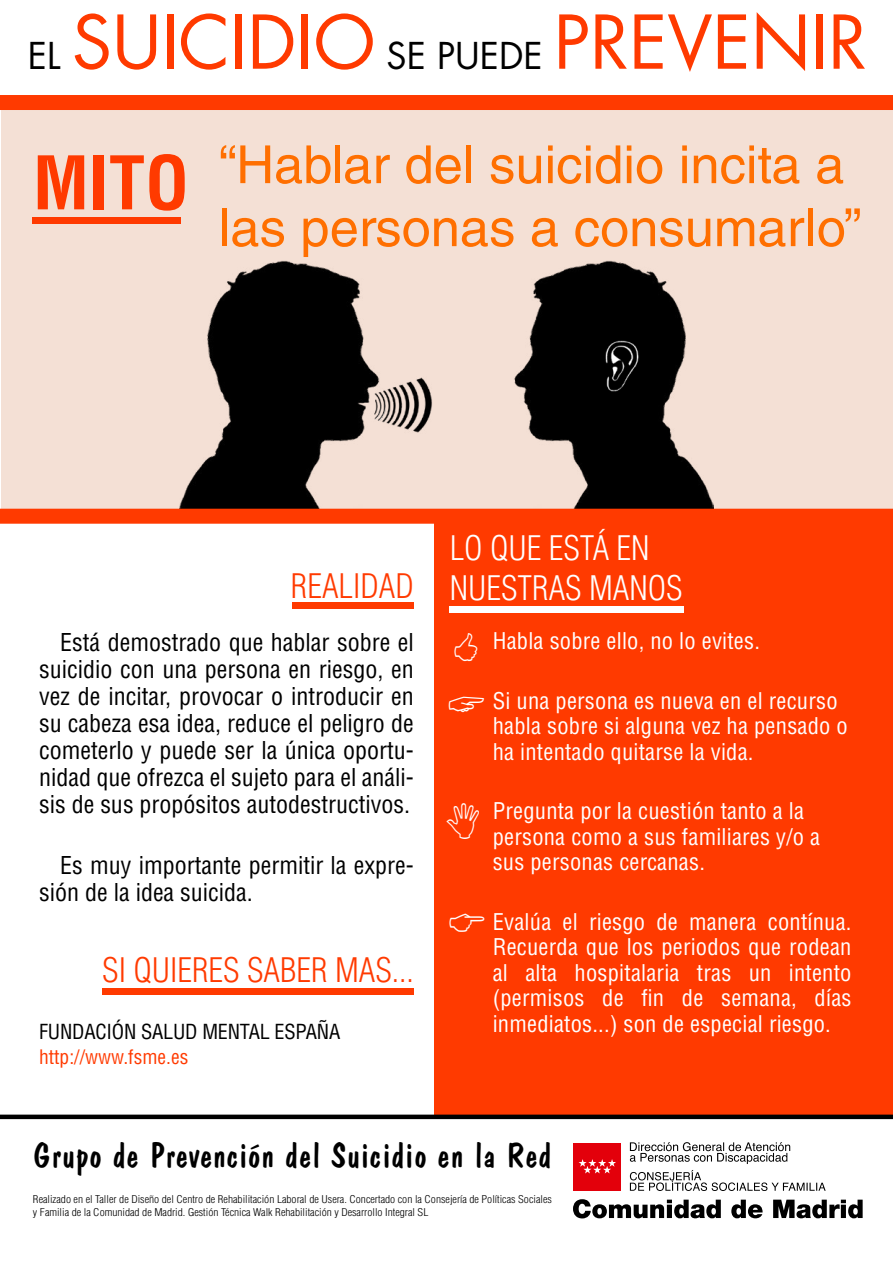
<style>
.page{position:relative;width:893px;height:1263px;background:#fff}
.page>*{position:absolute;margin:0;border:0;box-sizing:border-box;transform-origin:0 0}
.t1{font:72px "Futura Std";color:#ff3a00}
.t2{font:52.5px/63px "Helvetica LT Std";color:#ff6f00}
.t3{font:35.25px "Dom Casual Std";color:#000}
.t4{font:300 condensed 33px "Helvetica LT Std";color:#ff3a00}
.t5{font:300 condensed 33px/39.6px "Helvetica LT Std";color:#fff}
.t6{font:condensed 24px/27px "Helvetica LT Std";color:#000;text-align:justify}
.t7{font:condensed 22.5px/25.5px "Helvetica LT Std";letter-spacing:.01em;color:#fff}
.t8{font:condensed 20.25px "Helvetica LT Std";letter-spacing:-.01em;color:#000}
.t9{font:condensed 19.5px "Helvetica LT Std";color:#ff3a00}
.t10{font:300 condensed 10.5px/12.6px "Helvetica LT Std";color:#000;scale:1.09 1}
.s1{font-size:36px;color:#000}
.s2{font-weight:700;font-stretch:condensed;font-size:72px;color:#ff3a00}
</style>
<div class="page">
<div style="left:1px;top:109px;width:892px;height:400px;background:#f4e0d5"></div>
<div style="left:435px;top:516px;width:458px;height:598px;background:#ff3a00"></div>
<img style="left:180px;top:217px;width:533px;height:292px">
<div style="left:0;top:1114px;width:893px;height:5px;background:#000"></div>
<div style="left:0;top:95px;width:893px;height:15px;background:#ff3a00"></div>
<div style="left:0;top:509px;width:893px;height:15px;background:#ff3a00"></div>
<div style="left:292px;top:602px;width:122px;height:7px;background:#ff3a00"></div>
<div style="left:33px;top:218px;width:148px;height:6px;background:#ff3a00"></div>
<div style="left:103px;top:988px;width:311px;height:6px;background:#ff3a00"></div>
<div style="left:450px;top:606px;width:234px;height:7px;background:#fff"></div>
<div style="left:574px;top:1143px;width:47px;height:47px;background:#e3000b"></div>
<svg style="left:579px;top:1159px;width:37px;height:14px"></svg>
<svg style="left:573px;top:1199px;width:290px;height:19px"></svg>
<svg style="left:630px;top:1170px;width:196px;height:21px"></svg>
<svg style="left:630px;top:1142px;width:160px;height:22px"></svg>
<h1 class="t1" style="left:28px;top:-4px;width:841px"><span class="s1">EL</span> SUICIDIO <span class="s1">SE PUEDE</span> PREVENIR</h1>
<h2 class="t2" style="left:219px;top:133px;width:644px;text-indent:-186px"><span class="s2">MITO</span> “Hablar del suicidio incita a las personas a consumarlo”</h2>
<h3 class="t4" style="left:291px;top:566px;width:124px">REALIDAD</h3>
<p class="t6" style="left:39px;top:628px;width:376px;text-indent:21px">Está demostrado que hablar sobre el suicidio con una persona en riesgo, en vez de incitar, provocar o introducir en su cabeza esa idea, reduce el peligro de cometerlo y puede ser la única oportu&shy;nidad que ofrezca el sujeto para el análi&shy;sis de sus propósitos autodestructivos.</p>
<p class="t6" style="left:39px;top:851px;width:376px;text-indent:21px">Es muy importante permitir la expre&shy;sión de la idea suicida.</p>
<h3 class="t4" style="left:102px;top:949px;width:313px">SI QUIERES SABER MAS...</h3>
<p class="t8" style="left:39px;top:1019px;width:303px">FUNDACIÓN SALUD MENTAL ESPAÑA</p>
<p class="t9" style="left:39px;top:1045px;width:151px">http://www.fsme.es</p>
<h3 class="t5" style="left:450px;top:528px;width:234px">LO QUE ESTÁ EN<br>NUESTRAS MANOS</h3>
<p class="t7" style="left:493px;top:628px;width:269px">Habla sobre ello, no lo evites.</p>
<p class="t7" style="left:493px;top:687px;width:357px">Si una persona es nueva en el recurso habla sobre si alguna vez ha pensado o ha intentado quitarse la vida.</p>
<p class="t7" style="left:493px;top:798px;width:329px">Pregunta por la cuestión tanto a la persona como a sus familiares y/o a sus personas cercanas.</p>
<p class="t7" style="left:493px;top:908px;width:360px;text-align:justify">Evalúa el riesgo de manera contínua.<br>Recuerda que los periodos que rodean al alta hospitalaria tras un intento (permisos de fin de semana, días inmediatos...) son de especial riesgo.</p>
<h3 class="t3" style="left:33px;top:1134px;width:520px">Grupo de Prevención del Suicidio en la Red</h3>
<p class="t10" style="left:33px;top:1193px;width:478px">Realizado en el Taller de Diseño del Centro de Rehabilitación Laboral de Usera. Concertado con la Consejería de Políticas Sociales y Familia de la Comunidad de Madrid. Gestión Técnica Walk Rehabilitación y Desarrollo Integral SL</p>
</div>
